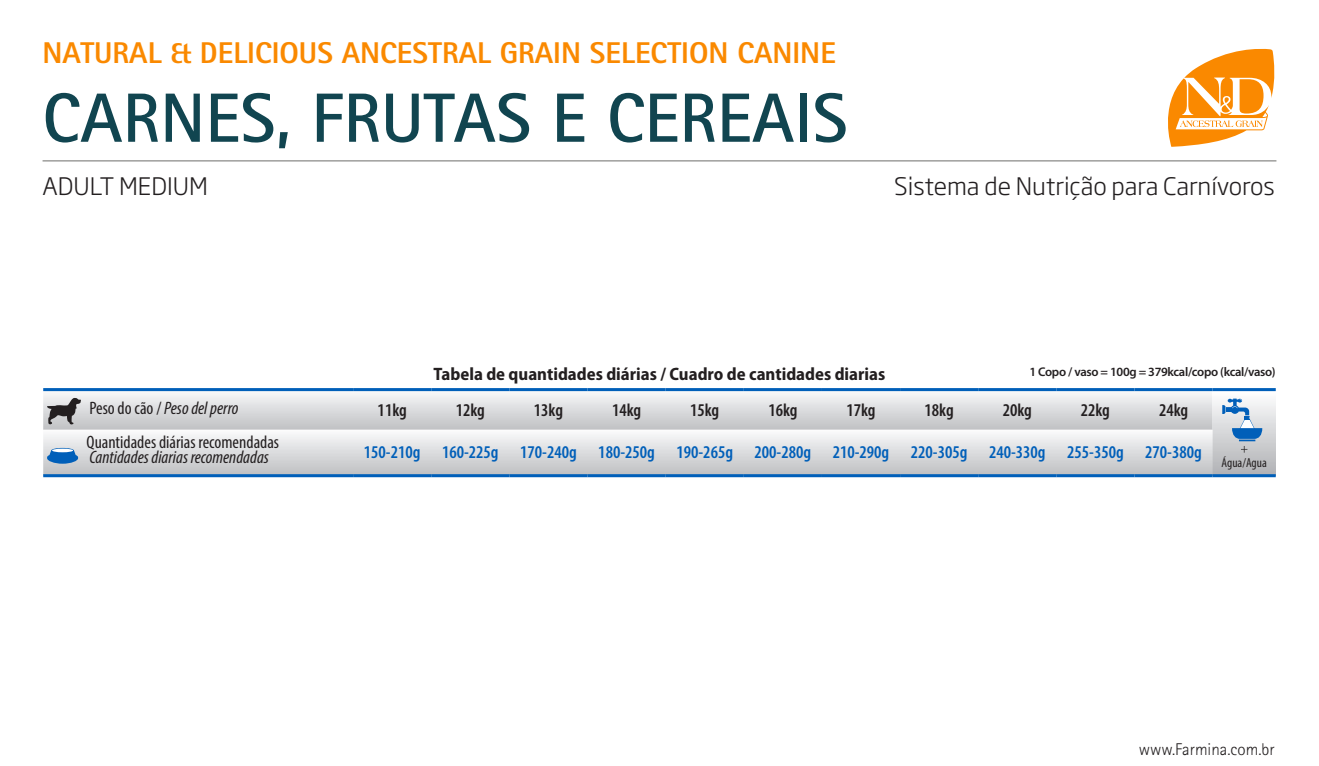
<style>
.page{position:relative;width:1319px;height:766px;background:#fff}
.page>*{position:absolute;margin:0;border:0;box-sizing:border-box;transform-origin:0 0}
.t1{font:700 69.6px "Rotis Sans Serif Std";color:#114550}
.t2{font:800 30px "Rotis Sans Serif Std";color:#fa8900}
.t3{font:300 23.7px "Soho Gothic Pro";color:#231f20}
.t4{font:600 condensed 18px "Myriad Pro";color:#005fb9}
.t5{font:700 semi-condensed 18px "Myriad Pro";color:#231f20}
.t6{font:italic condensed 18px "Myriad Pro";color:#231f20}
.t7{font:600 condensed 18px "Myriad Pro";color:#231f20}
.t8{font:condensed 18px "Myriad Pro";color:#231f20}
.t9{font:300 17.1px "Rotis Sans Serif Std";color:#231f20}
.t10{font:condensed 13.2px "Myriad Pro";color:#231f20}
.t11{font:600 12.6px "Myriad Pro";letter-spacing:-.025em;color:#231f20}
.s1{font-style:normal}
</style>
<div class="page">
<hr style="left:43px;top:160px;width:1233px;height:1px;background:#9e9e9c">
<svg style="left:1168px;top:48px;width:107px;height:99px"></svg>
<svg style="left:43px;top:391px;width:1169px;height:38px"></svg>
<svg style="left:1212px;top:391px;width:63px;height:83px"></svg>
<svg style="left:43px;top:429px;width:1169px;height:45px"></svg>
<hr style="left:43px;top:388px;width:310px;height:3px;background:#005fb9">
<hr style="left:353px;top:388px;width:78px;height:3px;background:#005fb9">
<hr style="left:431px;top:388px;width:78px;height:3px;background:#005fb9">
<hr style="left:509px;top:388px;width:78px;height:3px;background:#005fb9">
<hr style="left:587px;top:388px;width:78px;height:3px;background:#005fb9">
<hr style="left:665px;top:388px;width:78px;height:3px;background:#005fb9">
<hr style="left:743px;top:388px;width:78px;height:3px;background:#005fb9">
<hr style="left:821px;top:388px;width:78px;height:3px;background:#005fb9">
<hr style="left:899px;top:388px;width:79px;height:3px;background:#005fb9">
<hr style="left:978px;top:388px;width:78px;height:3px;background:#005fb9">
<hr style="left:1056px;top:388px;width:78px;height:3px;background:#005fb9">
<hr style="left:1134px;top:388px;width:78px;height:3px;background:#005fb9">
<hr style="left:43px;top:474px;width:310px;height:3px;background:#005fb9">
<hr style="left:353px;top:474px;width:78px;height:3px;background:#005fb9">
<hr style="left:431px;top:474px;width:78px;height:3px;background:#005fb9">
<hr style="left:509px;top:474px;width:78px;height:3px;background:#005fb9">
<hr style="left:587px;top:474px;width:78px;height:3px;background:#005fb9">
<hr style="left:665px;top:474px;width:78px;height:3px;background:#005fb9">
<hr style="left:743px;top:474px;width:78px;height:3px;background:#005fb9">
<hr style="left:821px;top:474px;width:78px;height:3px;background:#005fb9">
<hr style="left:899px;top:474px;width:79px;height:3px;background:#005fb9">
<hr style="left:978px;top:474px;width:78px;height:3px;background:#005fb9">
<hr style="left:1056px;top:474px;width:78px;height:3px;background:#005fb9">
<hr style="left:1134px;top:474px;width:78px;height:3px;background:#005fb9">
<hr style="left:1212px;top:388px;width:63px;height:3px;background:#005fb9">
<hr style="left:1212px;top:474px;width:63px;height:3px;background:#005fb9">
<svg style="left:47px;top:398px;width:34px;height:26px"></svg>
<svg style="left:1221px;top:398px;width:40px;height:54px"></svg>
<svg style="left:47px;top:448px;width:31px;height:15px"></svg>
<svg style="left:52px;top:448px;width:21px;height:4px"></svg>
<h2 class="t2" style="left:43px;top:34px;width:794px">NATURAL &amp; DELICIOUS ANCESTRAL GRAIN SELECTION CANINE</h2>
<h1 class="t1" style="left:43px;top:74px;width:806px">CARNES, FRUTAS E CEREAIS</h1>
<h3 class="t3" style="left:43px;top:167px;width:167px">ADULT MEDIUM</h3>
<h3 class="t3" style="left:894px;top:167px;width:382px">Sistema de Nutrição para Carnívoros</h3>
<p class="t5" style="left:433px;top:364px;width:453px">Tabela de quantidades diárias / Cuadro de cantidades diarias</p>
<p class="t11" style="left:1029px;top:364px;width:247px">1 Copo / vaso = 100g = 379kcal/copo (kcal/vaso)</p>
<p class="t6" style="left:89px;top:397px;width:150px"><span class="s1">Peso do cão /</span> Peso del perro</p>
<p class="t7" style="left:377px;top:400px;width:31px">11kg</p>
<p class="t7" style="left:455px;top:400px;width:31px">12kg</p>
<p class="t7" style="left:534px;top:400px;width:31px">13kg</p>
<p class="t7" style="left:612px;top:400px;width:31px">14kg</p>
<p class="t7" style="left:690px;top:400px;width:31px">15kg</p>
<p class="t7" style="left:768px;top:400px;width:31px">16kg</p>
<p class="t7" style="left:846px;top:400px;width:31px">17kg</p>
<p class="t7" style="left:924px;top:400px;width:31px">18kg</p>
<p class="t7" style="left:1002px;top:400px;width:31px">20kg</p>
<p class="t7" style="left:1080px;top:400px;width:31px">22kg</p>
<p class="t7" style="left:1158px;top:400px;width:31px">24kg</p>
<p class="t8" style="left:87px;top:431px;width:194px">Quantidades diárias recomendadas</p>
<p class="t6" style="left:89px;top:446px;width:181px">Cantidades diarias recomendadas</p>
<p class="t4" style="left:364px;top:441px;width:839px">150-210g 160-225g 170-240g 180-250g 190-265g 200-280g 210-290g 220-305g 240-330g 255-350g 270-380g</p>
<p class="t10" style="left:1221px;top:454px;width:47px">Água/Agua</p>
<p class="t9" style="left:1138px;top:739px;width:137px">www.Farmina.com.br</p>
</div>
